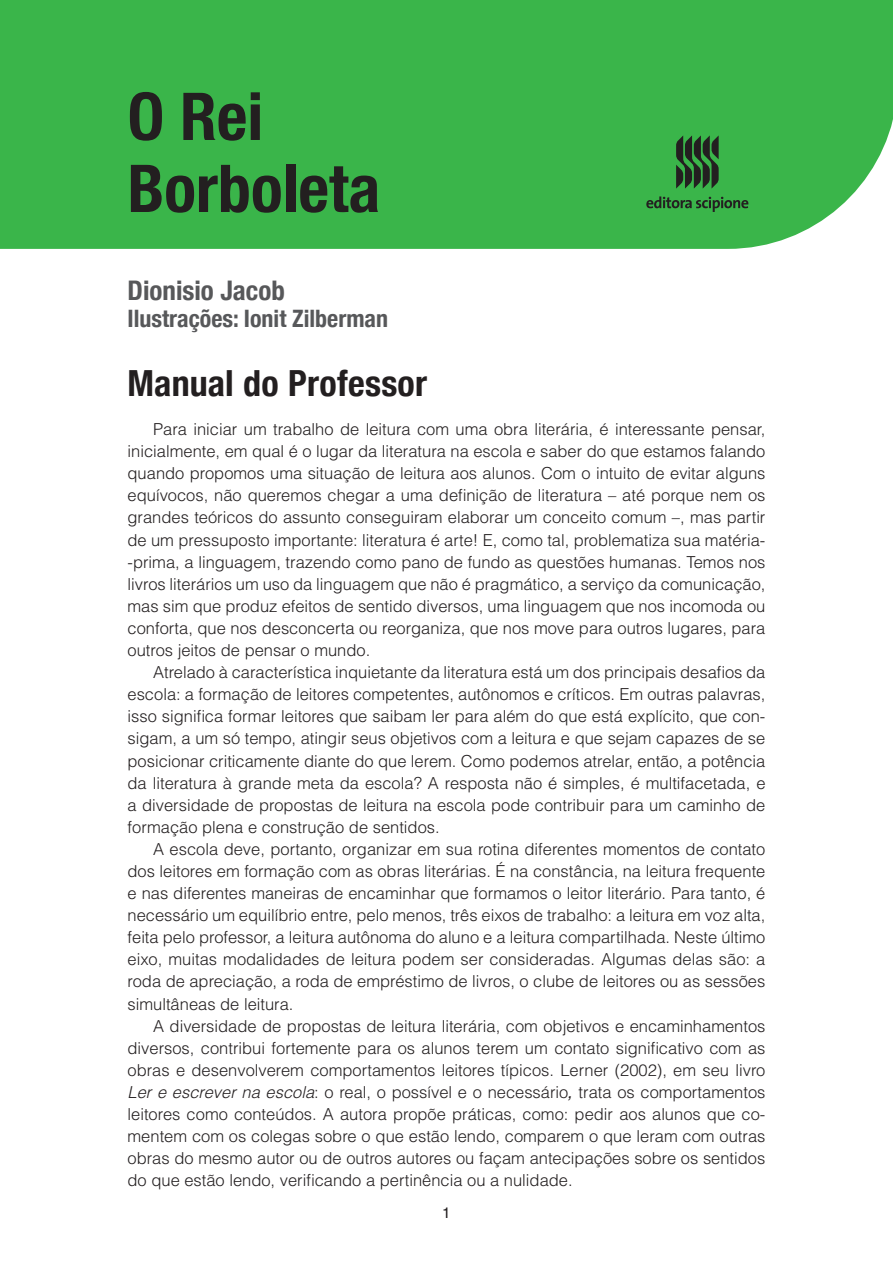
<style>
.page{position:relative;width:893px;height:1263px;background:#fff}
.page>*{position:absolute;margin:0;border:0;box-sizing:border-box;transform-origin:0 0}
.t1{font:700 condensed 66px/72px "Helvetica Neue";color:#231f20}
.t2{font:700 condensed 36px "Helvetica Neue";letter-spacing:.005em;color:#231f20}
.t3{font:700 condensed 27px "Helvetica Neue";color:#57585a}
.t4{font:700 condensed 24px "Helvetica Neue";color:#57585a}
.t5{font:300 16.5px/22px "Helvetica LT Std";color:#231f20;text-align:justify}
.t6{font:15px "Helvetica LT Std";color:#231f20}
.s1{font-style:italic}
.s2{font-weight:400;font-style:italic}
</style>
<div class="page">
<div style="left:0;top:0;width:893px;height:249px;background:#3ab54a"></div>
<svg style="left:646px;top:196px;width:102px;height:16px"></svg>
<svg style="left:676px;top:135px;width:43px;height:54px"></svg>
<h1 class="t1" style="left:128px;top:76px;width:254px">O Rei<br>Borboleta</h1>
<h3 class="t3" style="left:128px;top:268px;width:159px">Dionisio Jacob</h3>
<h3 class="t4" style="left:128px;top:299px;width:262px">Ilustrações: Ionit Zilberman</h3>
<h2 class="t2" style="left:128px;top:353px;width:301px">Manual do Professor</h2>
<p class="t5" style="left:128px;top:418px;width:639px;text-indent:26px">Para iniciar um trabalho de leitura com uma obra literária, é interessante pensar, inicialmente, em qual é o lugar da literatura na escola e saber do que estamos falando quando propomos uma situação de leitura aos alunos. Com o intuito de evitar alguns equívocos, não queremos chegar a uma definição de literatura – até porque nem os grandes teóricos do assunto conseguiram elaborar um conceito comum –, mas partir de um pressuposto importante: literatura é arte! E, como tal, problematiza sua matéria--prima, a linguagem, trazendo como pano de fundo as questões humanas. Temos nos livros literários um uso da linguagem que não é pragmático, a serviço da comunicação, mas sim que produz efeitos de sentido diversos, uma linguagem que nos incomoda ou conforta, que nos desconcerta ou reorganiza, que nos move para outros lugares, para outros jeitos de pensar o mundo.</p>
<p class="t5" style="left:128px;top:661px;width:639px;text-indent:26px">Atrelado à característica inquietante da literatura está um dos principais desafios da escola: a formação de leitores competentes, autônomos e críticos. Em outras palavras, isso significa formar leitores que saibam ler para além do que está explícito, que con&shy;sigam, a um só tempo, atingir seus objetivos com a leitura e que sejam capazes de se posicionar criticamente diante do que lerem. Como podemos atrelar, então, a potência da literatura à grande meta da escola? A resposta não é simples, é multifacetada, e a diversidade de propostas de leitura na escola pode contribuir para um caminho de formação plena e construção de sentidos.</p>
<p class="t5" style="left:128px;top:838px;width:639px;text-indent:26px">A escola deve, portanto, organizar em sua rotina diferentes momentos de contato dos leitores em formação com as obras literárias. É na constância, na leitura frequente e nas diferentes maneiras de encaminhar que formamos o leitor literário. Para tanto, é necessário um equilíbrio entre, pelo menos, três eixos de trabalho: a leitura em voz alta, feita pelo professor, a leitura autônoma do aluno e a leitura compartilhada. Neste último eixo, muitas modalidades de leitura podem ser consideradas. Algumas delas são: a roda de apreciação, a roda de empréstimo de livros, o clube de leitores ou as sessões simultâneas de leitura.</p>
<p class="t5" style="left:128px;top:1015px;width:639px;text-indent:26px">A diversidade de propostas de leitura literária, com objetivos e encaminhamentos diversos, contribui fortemente para os alunos terem um contato significativo com as obras e desenvolverem comportamentos leitores típicos. Lerner (2002), em seu livro <span class="s1">Ler e escrever na escola</span>: o real, o possível e o necessário<span class="s2">,</span> trata os comportamentos leitores como conteúdos. A autora propõe práticas, como: pedir aos alunos que co&shy;mentem com os colegas sobre o que estão lendo, comparem o que leram com outras obras do mesmo autor ou de outros autores ou façam antecipações sobre os sentidos do que estão lendo, verificando a pertinência ou a nulidade.</p>
<p class="t6" style="left:442px;top:1204px;width:10px">1</p>
</div>
